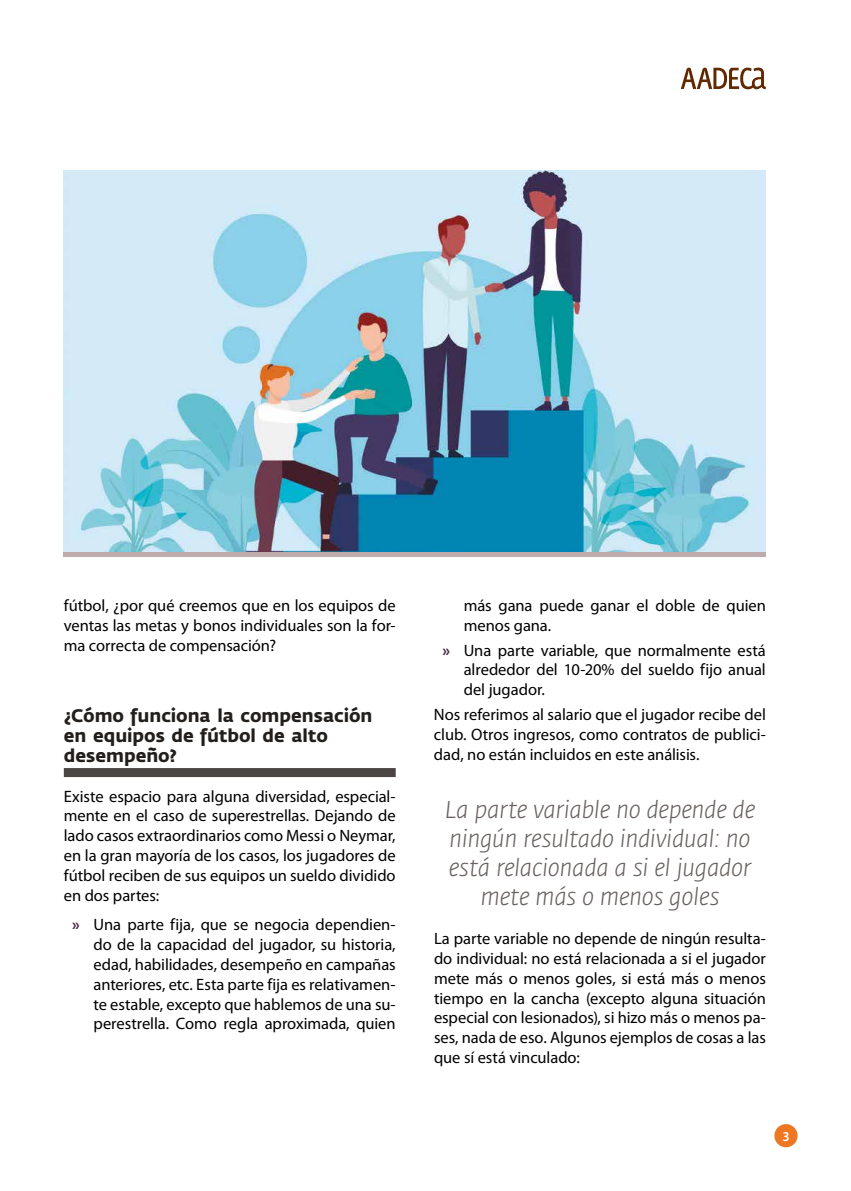
<style>
.page{position:relative;width:851px;height:1191px;background:#fff}
.page>*{position:absolute;margin:0;border:0;box-sizing:border-box;transform-origin:0 0}
.t1{font:italic 300 24px/28.8px "Fedra Sans";letter-spacing:-.015em;color:#67615f;text-align:center}
.t2{font:700 18px/19.8px "Fedra Sans";color:#211e1b}
.t3{font:16.5px/19.8px "Myriad Pro";letter-spacing:-.005em;color:#000;text-align:justify}
.t4{font:600 13.5px "Myriad Pro";color:#fff}
.s1{font-weight:700;color:#482b43}
</style>
<div class="page">
<div style="left:774px;top:1124px;width:23px;height:23px;background:#ee7723;border-radius:50%"></div>
<svg style="left:680px;top:68px;width:85px;height:21px"></svg>
<div style="left:64px;top:768px;width:331px;height:9px;background:#4a4543"></div>
<img style="left:64px;top:170px;width:701px;height:382px">
<hr style="left:64px;top:552px;width:701px;height:4px;background:#bdacab">
<p class="t3" style="left:64px;top:595px;width:333px">fútbol, ¿por qué creemos que en los equipos de ventas las metas y bonos individuales son la for&shy;ma correcta de compensación?</p>
<p class="t2" style="left:64px;top:706px;width:310px">¿Cómo funciona la compensación en equipos de fútbol de alto desempeño?</p>
<p class="t3" style="left:64px;top:786px;width:333px">Existe espacio para alguna diversidad, especial&shy;mente en el caso de superestrellas. Dejando de lado casos extraordinarios como Messi o Neymar, en la gran mayoría de los casos, los jugadores de fútbol reciben de sus equipos un sueldo dividido en dos partes:</p>
<p class="t3" style="left:94px;top:914px;width:303px;text-indent:-21px"><span class="s1">»</span> Una parte fija, que se negocia dependien&shy;do de la capacidad del jugador, su historia, edad, habilidades, desempeño en campañas anteriores, etc. Esta parte fija es relativamen&shy;te estable, excepto que hablemos de una su&shy;perestrella. Como regla aproximada, quien</p>
<p class="t3" style="left:463px;top:595px;width:303px">más gana puede ganar el doble de quien menos gana.</p>
<p class="t3" style="left:463px;top:640px;width:303px;text-indent:-21px"><span class="s1">»</span> Una parte variable, que normalmente está alrededor del 10-20% del sueldo fijo anual del jugador.</p>
<p class="t3" style="left:434px;top:704px;width:333px">Nos referimos al salario que el jugador recibe del club. Otros ingresos, como contratos de publici&shy;dad, no están incluidos en este análisis.</p>
<h1 class="t1" style="left:444px;top:796px;width:312px">La parte variable no depende de ningún resultado individual: no está relacionada a si el jugador mete más o menos goles</h1>
<p class="t3" style="left:434px;top:928px;width:333px">La parte variable no depende de ningún resulta&shy;do individual: no está relacionada a si el jugador mete más o menos goles, si está más o menos tiempo en la cancha (excepto alguna situación especial con lesionados), si hizo más o menos pa&shy;ses, nada de eso. Algunos ejemplos de cosas a las que sí está vinculado:</p>
<p class="t4" style="left:782px;top:1128px;width:9px">3</p>
</div>
